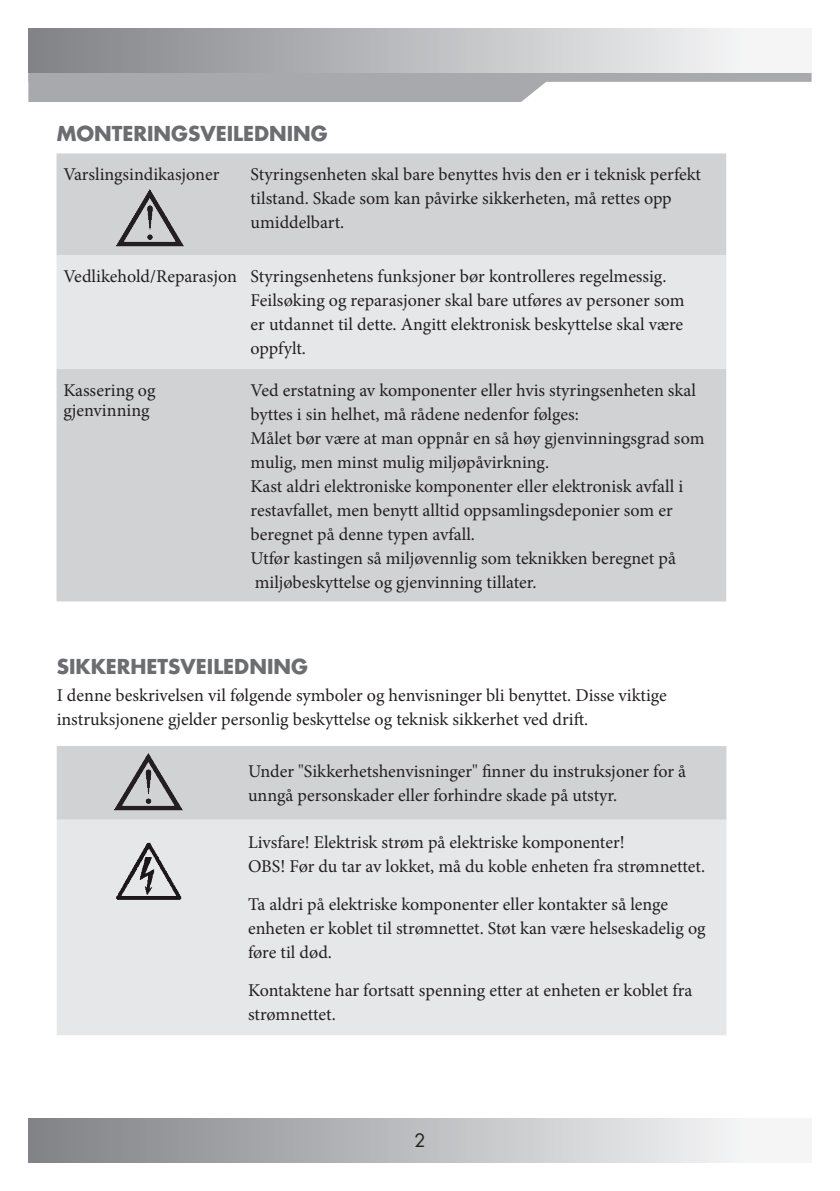
<style>
.page{position:relative;width:840px;height:1191px;background:#fff}
.page>*{position:absolute;margin:0;border:0;box-sizing:border-box;transform-origin:0 0}
.Rubrik_luft_1mm{font:700 20px "Futura";color:#6c6d70}
.t1{font:18px/24px "Minion Pro";color:#231f20}
.t2{font:18px "Futura";color:#231f20}
</style>
<div class="page">
<div style="left:28px;top:63px;width:783px;height:19px;background:linear-gradient(to right,#a8a9ad,#a8a9ad)"></div>
<div style="left:28px;top:28px;width:783px;height:44px;background:linear-gradient(to right,#7f8185,#fcfcfe)"></div>
<div style="left:28px;top:75px;width:527px;height:27px;background:#a8a9ad"></div>
<div style="left:28px;top:1118px;width:783px;height:44px;background:linear-gradient(to right,#7f8185,#fcfcfe)"></div>
<div style="left:56px;top:153px;width:669px;height:448px;background:#d1d2d4"></div>
<div style="left:56px;top:255px;width:669px;height:114px;background:#e6e7e9"></div>
<img style="left:115px;top:190px;width:69px;height:57px">
<div style="left:57px;top:746px;width:669px;height:73px;background:#d1d2d4"></div>
<div style="left:57px;top:819px;width:669px;height:216px;background:#e6e7e9"></div>
<img style="left:114px;top:753px;width:69px;height:57px">
<img style="left:116px;top:842px;width:65px;height:57px">
<p class="Rubrik_luft_1mm" style="left:57px;top:120px;width:272px">MONTERINGSVEILEDNING</p>
<p class="t1" style="left:63px;top:162px;width:157px">Varslingsindikasjoner</p>
<p class="t1" style="left:250px;top:162px;width:451px">Styringsenheten skal bare benyttes hvis den er i teknisk perfekt tilstand. Skade som kan påvirke sikkerheten, må rettes opp umiddelbart.</p>
<p class="t1" style="left:63px;top:264px;width:175px">Vedlikehold/Reparasjon</p>
<p class="t1" style="left:250px;top:264px;width:435px">Styringsenhetens funksjoner bør kontrolleres regelmessig.<br>Feilsøking og reparasjoner skal bare utføres av personer som er utdannet til dette. Angitt elektronisk beskyttelse skal være oppfylt.</p>
<p class="t1" style="left:63px;top:380px;width:94px;line-height:20px">Kassering og gjenvinning</p>
<p class="t1" style="left:250px;top:378px;width:446px">Ved erstatning av komponenter eller hvis styringsenheten skal byttes i sin helhet, må rådene nedenfor følges:</p>
<p class="t1" style="left:250px;top:426px;width:455px">Målet bør være at man oppnår en så høy gjenvinningsgrad som mulig, men minst mulig miljøpåvirkning.</p>
<p class="t1" style="left:250px;top:474px;width:434px">Kast aldri elektroniske komponenter eller elektronisk avfall i restavfallet, men benytt alltid oppsamlingsdeponier som er beregnet på denne typen avfall.</p>
<p class="t1" style="left:250px;top:546px;width:426px">Utfør kastingen så miljøvennlig som teknikken beregnet på miljøbeskyttelse og gjenvinning tillater.</p>
<p class="Rubrik_luft_1mm" style="left:57px;top:653px;width:252px">SIKKERHETSVEILEDNING</p>
<p class="t1" style="left:57px;top:683px;width:611px">I denne beskrivelsen vil følgende symboler og henvisninger bli benyttet. Disse viktige instruksjonene gjelder personlig beskyttelse og teknisk sikkerhet ved drift.</p>
<p class="t1" style="left:248px;top:759px;width:439px">Under "Sikkerhetshenvisninger" finner du instruksjoner for å unngå personskader eller forhindre skade på utstyr.</p>
<p class="t1" style="left:248px;top:830px;width:378px">Livsfare! Elektrisk strøm på elektriske komponenter!</p>
<p class="t1" style="left:248px;top:854px;width:458px">OBS! Før du tar av lokket, må du koble enheten fra strømnettet.</p>
<p class="t1" style="left:248px;top:892px;width:459px">Ta aldri på elektriske komponenter eller kontakter så lenge enheten er koblet til strømnettet. Støt kan være helseskadelig og føre til død.</p>
<p class="t1" style="left:248px;top:978px;width:445px">Kontaktene har fortsatt spenning etter at enheten er koblet fra strømnettet.</p>
<p class="t2" style="left:414px;top:1129px;width:13px">2</p>
</div>
